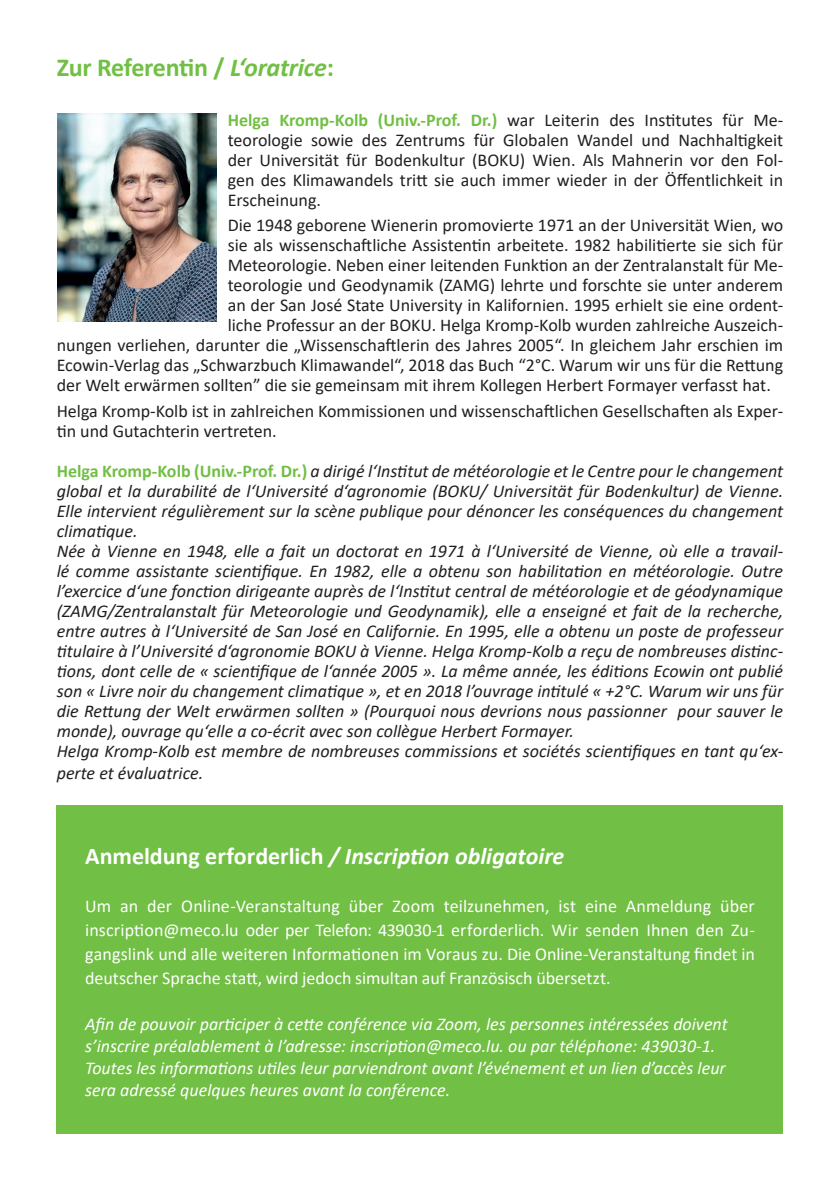
<style>
.page{position:relative;width:840px;height:1191px;background:#fff}
.page>*{position:absolute;margin:0;border:0;box-sizing:border-box;transform-origin:0 0}
.t1{font:700 26px "Calibri";letter-spacing:-.015em;color:#71bf44}
.t2{font:italic 700 24px "Calibri";color:#fff}
.t3{font:italic 18px/20px "Calibri";color:#231f20}
.t4{font:18px/20px "Calibri";color:#231f20;text-align:justify}
.t5{font:18px/24px "Calibri";color:#fff;text-align:justify}
.t6{font:italic 18px/22px "Calibri";color:#fff}
.s1{font-style:italic}
.s2{font-weight:700;color:#71bf44}
.s3{font-weight:700;font-style:normal;color:#71bf44}
.s4{font-style:normal}
</style>
<div class="page">
<div style="left:57px;top:805px;width:725px;height:329px;background:#71bf44"></div>
<img style="left:57px;top:113px;width:159px;height:209px">
<h1 class="t1" style="left:57px;top:49px;width:278px">Zur Referentin / <span class="s1">L‘oratrice</span>:</h1>
<p class="t4" style="left:227px;top:109px;width:556px"><span class="s2">Helga Kromp-Kolb (Univ.-Prof. Dr.)</span> war Leiterin des Institutes für Me&shy;teorologie sowie des Zentrums für Globalen Wandel und Nachhaltigkeit der Universität für Bodenkultur (BOKU) Wien. Als Mahnerin vor den Fol&shy;gen des Klimawandels tritt sie auch immer wieder in der Öffentlichkeit in Erscheinung.</p>
<p class="t4" style="left:227px;top:215px;width:556px">Die 1948 geborene Wienerin promovierte 1971 an der Universität Wien, wo</p>
<p class="t4" style="left:227px;top:235px;width:556px">sie als wissenschaftliche Assistentin arbeitete. 1982 habilitierte sie sich für</p>
<p class="t4" style="left:227px;top:255px;width:556px">Meteorologie. Neben einer leitenden Funktion an der Zentralanstalt für Me-</p>
<p class="t4" style="left:227px;top:275px;width:556px">teorologie und Geodynamik (ZAMG) lehrte und forschte sie unter anderem</p>
<p class="t4" style="left:227px;top:295px;width:556px">an der San José State University in Kalifornien. 1995 erhielt sie eine ordent-</p>
<p class="t4" style="left:227px;top:315px;width:556px">liche Professur an der BOKU. Helga Kromp-Kolb wurden zahlreiche Auszeich-</p>
<p class="t4" style="left:57px;top:335px;width:727px">nungen verliehen, darunter die „Wissenschaftlerin des Jahres 2005“. In gleichem Jahr erschien im</p>
<p class="t4" style="left:57px;top:355px;width:727px">Ecowin-Verlag das „Schwarzbuch Klimawandel“, 2018 das Buch “2°C. Warum wir uns für die Rettung</p>
<p class="t4" style="left:57px;top:375px;width:715px">der Welt erwärmen sollten” die sie gemeinsam mit ihrem Kollegen Herbert Formayer verfasst hat.</p>
<p class="t4" style="left:57px;top:400px;width:727px">Helga Kromp-Kolb ist in zahlreichen Kommissionen und wissenschaftlichen Gesellschaften als Exper&shy;tin und Gutachterin vertreten.</p>
<p class="t3" style="left:57px;top:460px;width:727px"><span class="s3">Helga Kromp-Kolb (Univ.-Prof. Dr.)</span> a dirigé l‘Institut de météorologie et le Centre pour le changement global et la durabilité de l‘Université d‘agronomie (BOKU/ Universität für Bodenkultur) de Vienne.<br>Elle intervient régulièrement sur la scène publique pour dénoncer les conséquences du changement climatique.<br>Née à Vienne en 1948, elle a fait un doctorat en 1971 à l‘Université de Vienne, où elle a travail&shy;lé comme assistante scientifique. En 1982, elle a obtenu son habilitation en météorologie. Outre l’exercice d‘une fonction dirigeante auprès de l‘Institut central de météorologie et de géodynamique (ZAMG/Zentralanstalt für Meteorologie und Geodynamik), elle a enseigné et fait de la recherche, entre autres à l‘Université de San José en Californie. En 1995, elle a obtenu un poste de professeur titulaire à l’Université d‘agronomie BOKU à Vienne. Helga Kromp-Kolb a reçu de nombreuses distinc&shy;tions, dont celle de « scientifique de l‘année 2005 ». La même année, les éditions Ecowin ont publié son « Livre noir du changement climatique », et en 2018 l’ouvrage intitulé « +2°C. Warum wir uns für die Rettung der Welt erwärmen sollten » (Pourquoi nous devrions nous passionner pour sauver le monde), ouvrage qu‘elle a co-écrit avec son collègue Herbert Formayer.<br>Helga Kromp-Kolb est membre de nombreuses commissions et sociétés scientifiques en tant qu‘ex-</p>
<p class="t3" style="left:57px;top:762px;width:148px">perte et évaluatrice.</p>
<h2 class="t2" style="left:85px;top:839px;width:480px"><span class="s4">Anmeldung erforderlich</span> / Inscription obligatoire</h2>
<p class="t5" style="left:85px;top:894px;width:670px">Um an der Online-Veranstaltung über Zoom teilzunehmen, ist eine Anmeldung über inscription@meco.lu oder per Telefon: 439030-1 erforderlich. Wir senden Ihnen den Zu&shy;gangslink und alle weiteren Informationen im Voraus zu. Die Online-Veranstaltung findet in deutscher Sprache statt, wird jedoch simultan auf Französisch übersetzt.</p>
<p class="t6" style="left:85px;top:1012px;width:643px">Afin de pouvoir participer à cette conférence via Zoom, les personnes intéressées doivent s’inscrire préalablement à l’adresse: inscription@meco.lu. ou par téléphone: 439030-1.<br>Toutes les informations utiles leur parviendront avant l’événement et un lien d’accès leur sera adressé quelques heures avant la conférence.</p>
</div>
